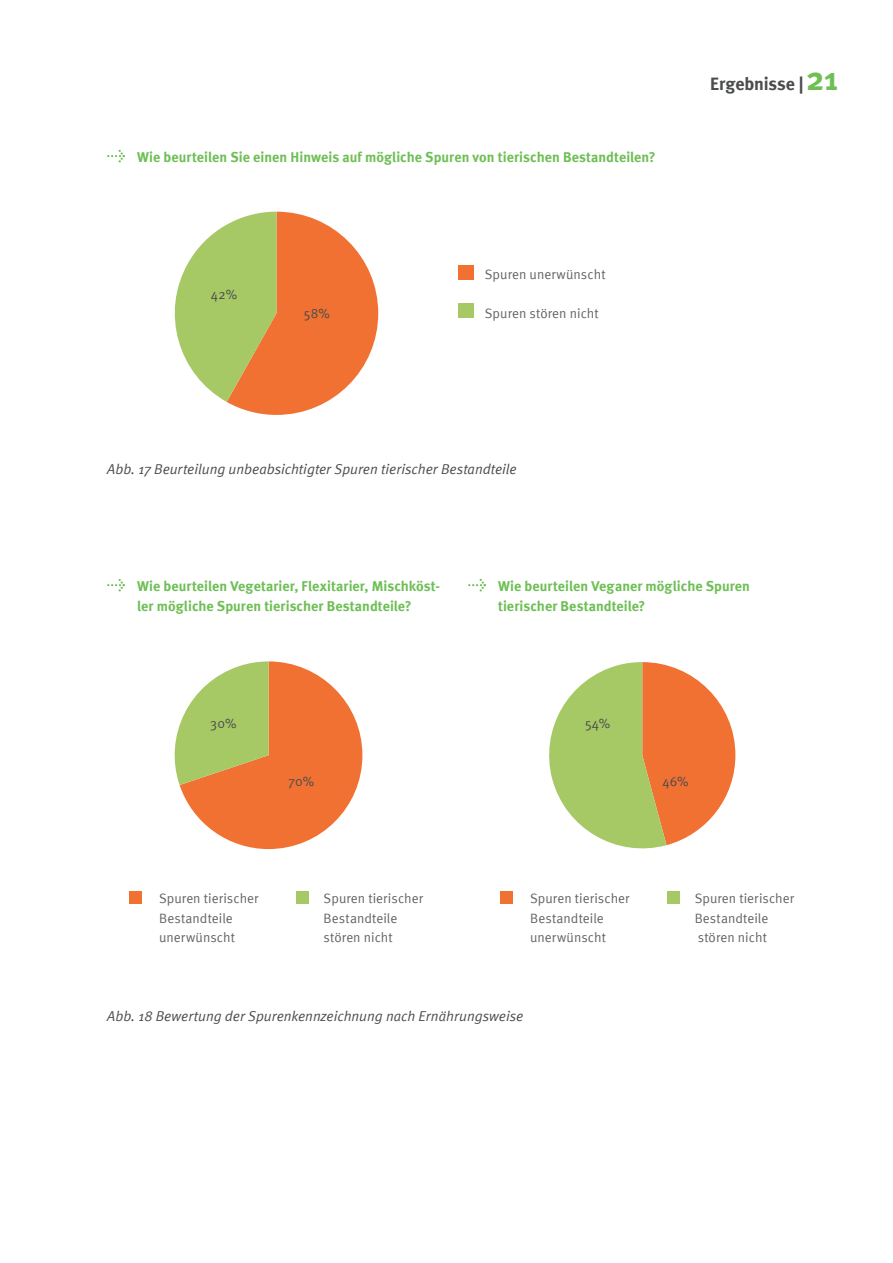
<style>
.page{position:relative;width:893px;height:1263px;background:#fff}
.page>*{position:absolute;margin:0;border:0;box-sizing:border-box;transform-origin:0 0}
.t1{font:700 18px "Meta";color:#4b4c4d}
.t2{font:700 14.25px/19.5px "Meta";letter-spacing:.01em;color:#6ebf55}
.t3{font:italic 14.25px "Meta Normal";color:#4b4c4d}
.t4{font:13.5px/19.5px "Meta Normal";letter-spacing:.005em;color:#636366}
.t5{font:13.5px "Meta Normal";letter-spacing:.01em;color:#4b4c4d}
.s1{font-size:33px;color:#6fbf54}
</style>
<div class="page">
<svg style="left:107px;top:150px;width:18px;height:12px"></svg>
<svg style="left:174px;top:212px;width:204px;height:203px"></svg>
<div style="left:458px;top:265px;width:16px;height:14px;background:#f17133"></div>
<div style="left:458px;top:303px;width:16px;height:15px;background:#a6c966"></div>
<svg style="left:107px;top:579px;width:18px;height:12px"></svg>
<svg style="left:468px;top:579px;width:18px;height:12px"></svg>
<svg style="left:174px;top:661px;width:188px;height:188px"></svg>
<svg style="left:549px;top:662px;width:186px;height:187px"></svg>
<div style="left:129px;top:892px;width:13px;height:12px;background:#f17133"></div>
<div style="left:296px;top:892px;width:12px;height:12px;background:#a6c966"></div>
<div style="left:500px;top:892px;width:13px;height:12px;background:#f17133"></div>
<div style="left:667px;top:892px;width:12px;height:12px;background:#a6c966"></div>
<p class="t2" style="left:137px;top:148px;width:520px">Wie beurteilen Sie einen Hinweis auf mögliche Spuren von tierischen Bestandteilen?</p>
<p class="t5" style="left:211px;top:286px;width:28px">42%</p>
<p class="t4" style="left:485px;top:265px;width:122px">Spuren unerwünscht</p>
<p class="t5" style="left:304px;top:306px;width:28px">58%</p>
<p class="t4" style="left:485px;top:304px;width:115px">Spuren stören nicht</p>
<p class="t1" style="left:710px;top:73px;width:129px">Ergebnisse | <span class="s1">21</span></p>
<p class="t3" style="left:107px;top:461px;width:411px">Abb. 17 Beurteilung unbeabsichtigter Spuren tierischer Bestandteile</p>
<p class="t2" style="left:137px;top:577px;width:304px">Wie beurteilen Vegetarier, Flexitarier, Mischköst&shy;ler mögliche Spuren tierischer Bestandteile?</p>
<p class="t2" style="left:498px;top:577px;width:253px">Wie beurteilen Veganer mögliche Spuren tierischer Bestandteile?</p>
<p class="t5" style="left:210px;top:715px;width:28px">30%</p>
<p class="t5" style="left:585px;top:715px;width:27px">54%</p>
<p class="t5" style="left:288px;top:774px;width:27px">70%</p>
<p class="t5" style="left:662px;top:774px;width:28px">46%</p>
<p class="t4" style="left:324px;top:889px;width:101px">Spuren tierischer<br>Bestandteile stören nicht</p>
<p class="t4" style="left:695px;top:889px;width:101px">Spuren tierischer<br>Bestandteile stören nicht</p>
<p class="t4" style="left:159px;top:889px;width:101px">Spuren tierischer<br>Bestandteile unerwünscht</p>
<p class="t4" style="left:530px;top:889px;width:101px">Spuren tierischer<br>Bestandteile unerwünscht</p>
<p class="t3" style="left:107px;top:1007px;width:418px">Abb. 18 Bewertung der Spurenkennzeichnung nach Ernährungsweise</p>
</div>
